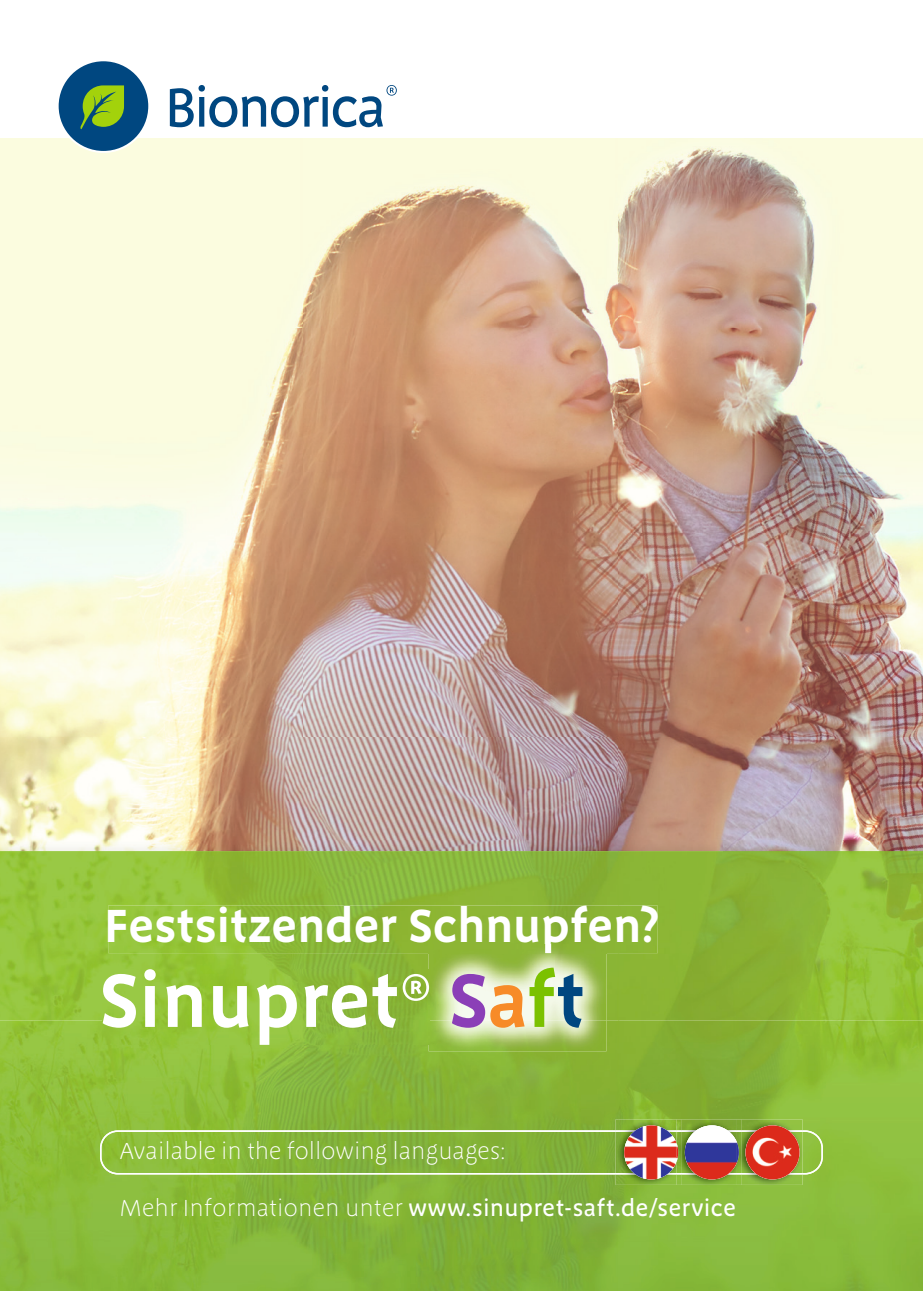
<style>
.page{position:relative;width:923px;height:1291px;background:#fff}
.page>*{position:absolute;margin:0;border:0;box-sizing:border-box;transform-origin:0 0}
.t1{font:600 78px "Megano OT";color:#fff}
.t2{font:600 48px "Megano OT";color:#fff}
.t3{font:500 24px "Megano OT";letter-spacing:.015em;color:#fff}
.t4{font:300 24px "Megano OT";color:#fff}
.s1{color:#8b3fb7}
.s2{color:#f78b28}
.s3{color:#7bc100}
.s4{color:#004780}
.s5{font-weight:300}
</style>
<div class="page">
<img style="left:0;top:138px;width:923px;height:702px">
<svg style="left:57px;top:59px;width:93px;height:94px"></svg>
<svg style="left:170px;top:88px;width:24px;height:39px"></svg>
<div style="left:198px;top:85px;width:7px;height:7px;background:#004780;border-radius:50%"></div>
<div style="left:199px;top:97px;width:5px;height:30px;background:#004780"></div>
<svg style="left:209px;top:96px;width:110px;height:31px"></svg>
<div style="left:322px;top:85px;width:6px;height:7px;background:#004780;border-radius:50%"></div>
<div style="left:323px;top:97px;width:5px;height:30px;background:#004780"></div>
<div style="left:59px;top:61px;width:89px;height:90px;background:#004780;border-radius:50%"></div>
<svg style="left:80px;top:85px;width:44px;height:44px"></svg>
<svg style="left:333px;top:85px;width:64px;height:42px"></svg>
<img style="left:0;top:840px;width:723px;height:11px">
<img style="left:723px;top:840px;width:200px;height:11px">
<img style="left:0;top:851px;width:923px;height:440px">
<img style="left:108px;top:905px;width:550px;height:48px">
<img style="left:103px;top:969px;width:326px;height:76px">
<img style="left:429px;top:953px;width:177px;height:98px">
<img style="left:429px;top:944px;width:177px;height:9px">
<img style="left:429px;top:969px;width:1px;height:51px">
<svg style="left:429px;top:1020px;width:1px;height:25px"></svg>
<svg style="left:100px;top:1130px;width:723px;height:44px"></svg>
<img style="left:616px;top:1119px;width:60px;height:66px">
<img style="left:616px;top:1130px;width:60px;height:44px">
<svg style="left:624px;top:1125px;width:54px;height:54px"></svg>
<img style="left:637px;top:1125px;width:14px;height:4px">
<img style="left:681px;top:1119px;width:56px;height:66px">
<img style="left:676px;top:1119px;width:5px;height:66px">
<img style="left:676px;top:1142px;width:2px;height:20px">
<svg style="left:685px;top:1125px;width:54px;height:54px"></svg>
<img style="left:685px;top:1125px;width:27px;height:24px">
<img style="left:742px;top:1119px;width:60px;height:66px">
<img style="left:737px;top:1119px;width:5px;height:66px">
<img style="left:737px;top:1142px;width:2px;height:20px">
<img style="left:745px;top:1125px;width:54px;height:54px">
<h2 class="t2" style="left:104px;top:897px;width:557px">Festsitzender Schnupfen?</h2>
<h1 class="t1" style="left:100px;top:954px;width:486px">Sinupret® <span class="s1">S</span><span class="s2">a</span><span class="s3">f</span><span class="s4">t</span></h1>
<p class="t4" style="left:120px;top:1137px;width:387px">Available in the following languages:</p>
<p class="t3" style="left:120px;top:1193px;width:617px"><span class="s5">Mehr Informationen unter</span> www.sinupret-saft.de/service</p>
</div>
